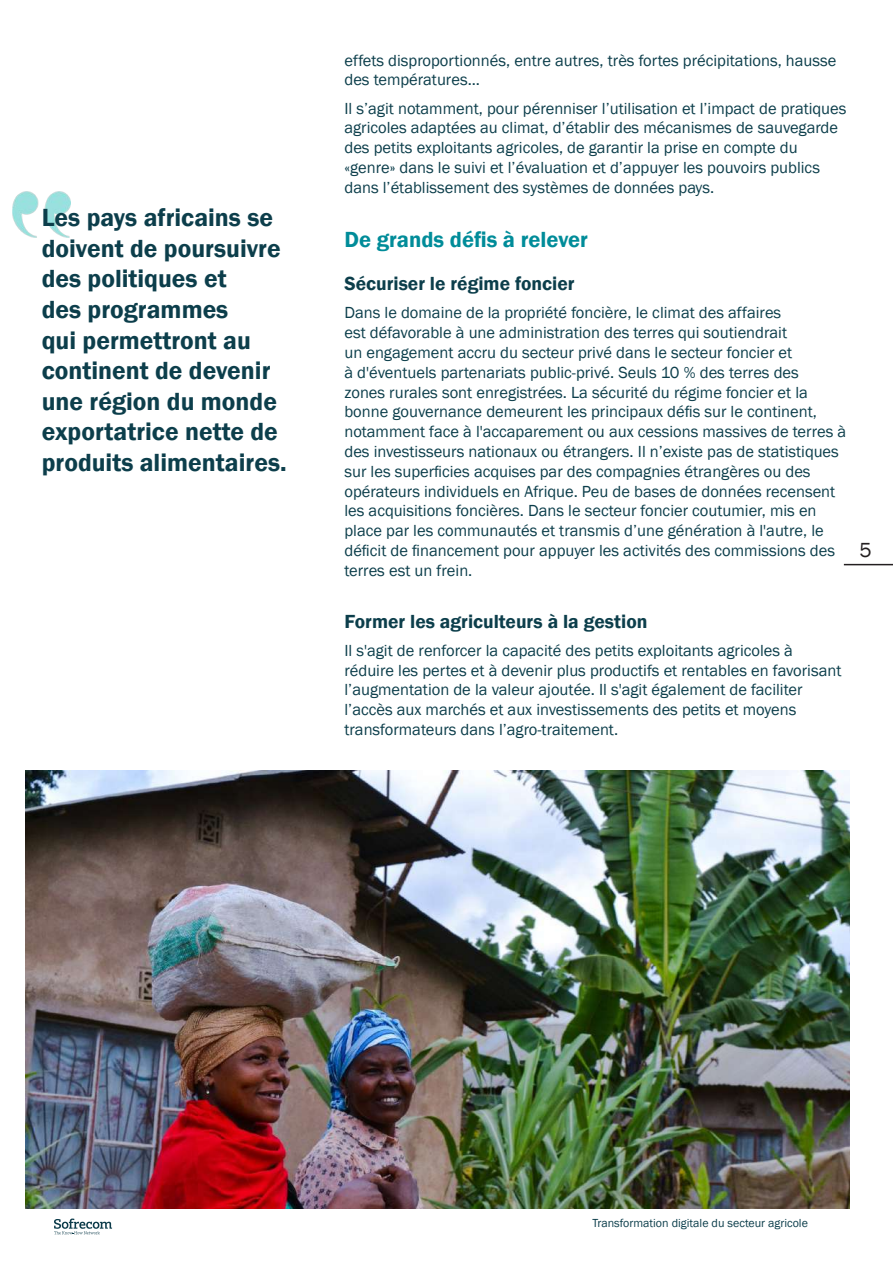
<style>
.page{position:relative;width:893px;height:1263px;background:#fff}
.page>*{position:absolute;margin:0;border:0;box-sizing:border-box;transform-origin:0 0}
.t1{font:600 25.5px/30.6px "Franklin Gothic";color:#0c3e4b}
.t2{font:600 22.5px "Franklin Gothic";color:#008c99}
.t3{font:21px "Franklin Gothic";color:#231f20}
.t4{font:600 19.5px "Franklin Gothic";color:#0c3e4b}
.t5{font:16.5px/19.8px "Franklin Gothic";color:#0c3e4b}
.t6{font:12px "Franklin Gothic";color:#0c3e4b}
</style>
<div class="page">
<hr style="left:844px;top:564px;width:49px;height:1px;background:#231f20">
<svg style="left:54px;top:1218px;width:58px;height:16px"></svg>
<img style="left:13px;top:191px;width:58px;height:46px">
<img style="left:26px;top:771px;width:824px;height:438px">
<h1 class="t1" style="left:42px;top:203px;width:246px">Les pays africains se doivent de poursuivre des politiques et<br>des programmes<br>qui permettront au continent de devenir une région du monde exportatrice nette de produits alimentaires.</h1>
<p class="t5" style="left:344px;top:51px;width:494px">effets disproportionnés, entre autres, très fortes précipitations, hausse des températures...</p>
<p class="t5" style="left:344px;top:99px;width:503px">Il s’agit notamment, pour pérenniser l’utilisation et l’impact de pratiques agricoles adaptées au climat, d’établir des mécanismes de sauvegarde des petits exploitants agricoles, de garantir la prise en compte du «genre» dans le suivi et l’évaluation et d’appuyer les pouvoirs publics dans l’établissement des systèmes de données pays.</p>
<h2 class="t2" style="left:344px;top:225px;width:245px">De grands défis à relever</h2>
<p class="t4" style="left:344px;top:272px;width:232px">Sécuriser le régime foncier</p>
<p class="t5" style="left:344px;top:303px;width:503px">Dans le domaine de la propriété foncière, le climat des affaires<br>est défavorable à une administration des terres qui soutiendrait<br>un engagement accru du secteur privé dans le secteur foncier et<br>à d'éventuels partenariats public-privé. Seuls 10 % des terres des<br>zones rurales sont enregistrées. La sécurité du régime foncier et la bonne gouvernance demeurent les principaux défis sur le continent, notamment face à l'accaparement ou aux cessions massives de terres à des investisseurs nationaux ou étrangers. Il n’existe pas de statistiques sur les superficies acquises par des compagnies étrangères ou des opérateurs individuels en Afrique. Peu de bases de données recensent les acquisitions foncières. Dans le secteur foncier coutumier, mis en place par les communautés et transmis d’une génération à l'autre, le déficit de financement pour appuyer les activités des commissions des terres est un frein.</p>
<p class="t4" style="left:344px;top:609px;width:305px">Former les agriculteurs à la gestion</p>
<p class="t5" style="left:344px;top:641px;width:498px">Il s'agit de renforcer la capacité des petits exploitants agricoles à réduire les pertes et à devenir plus productifs et rentables en favorisant l’augmentation de la valeur ajoutée. Il s'agit également de faciliter l’accès aux marchés et aux investissements des petits et moyens transformateurs dans l’agro-traitement.</p>
<p class="t3" style="left:859px;top:537px;width:14px">5</p>
<p class="t6" style="left:592px;top:1215px;width:217px">Transformation digitale du secteur agricole</p>
</div>
